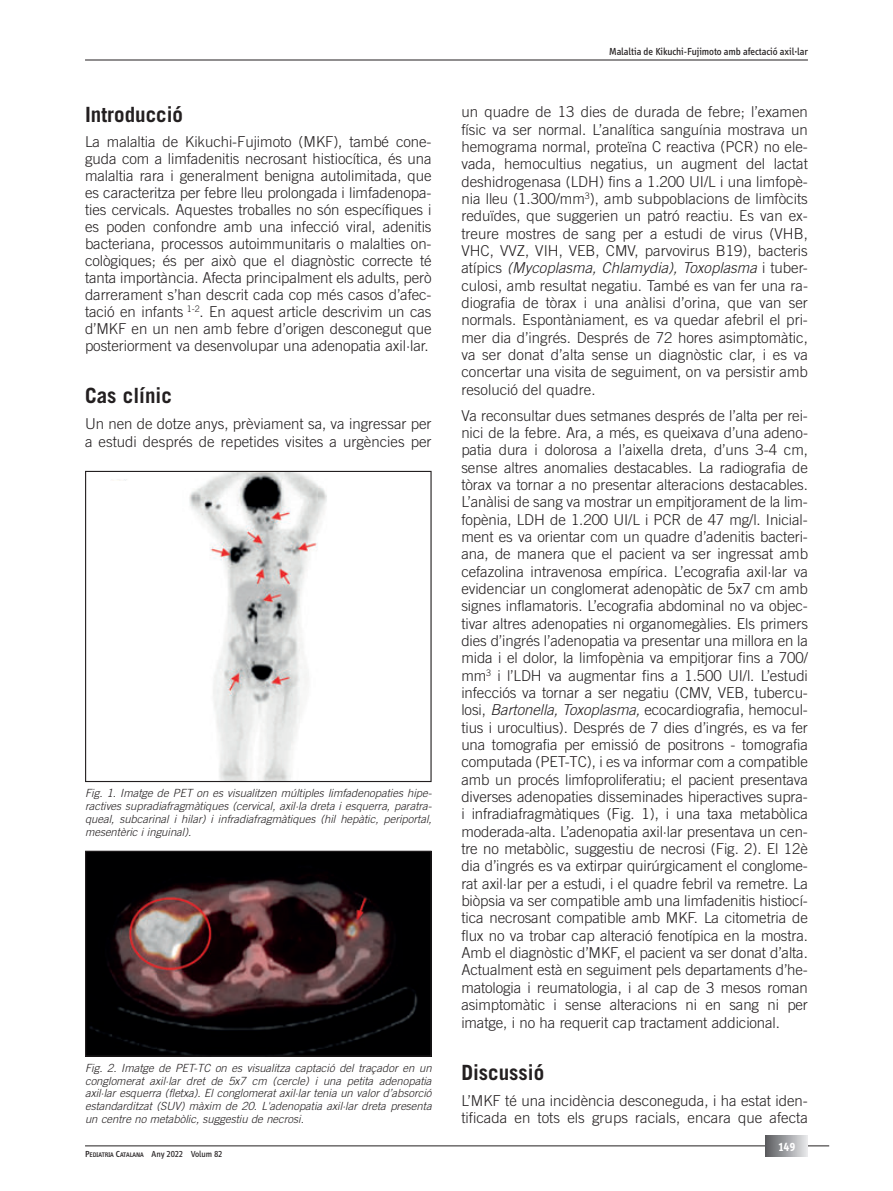
<style>
.page{position:relative;width:893px;height:1191px;background:#fff}
.page>*{position:absolute;margin:0;border:0;box-sizing:border-box;transform-origin:0 0}
.t1{font:700 21px "Trade Gothic";color:#231f20}
.t2{font:300 15px/17.4px "Trade Gothic";color:#231f20;text-align:justify}
.t3{font:700 12px "Info";color:#fff}
.t4{font:italic 300 11.25px/12.8px "Trade Gothic";color:#231f20;text-align:justify}
.t5{font:10.5px "Info";color:#231f20}
.t6{font:500 6.75px "Info";color:#231f20}
.s1{font-size:9px}
.s2{font-weight:400;font-size:9px}
.s3{font-style:italic}
</style>
<div class="page">
<hr style="left:85px;top:1145px;width:744px;height:1px;background:#231f20">
<hr style="left:85px;top:60px;width:723px;height:1px;background:#231f20">
<svg style="left:765px;top:1135px;width:43px;height:22px"></svg>
<img style="left:87px;top:852px;width:343px;height:202px">
<div style="left:85px;top:850px;width:347px;height:206px;border:1px solid #231f20"></div>
<img style="left:113px;top:473px;width:214px;height:307px">
<div style="left:85px;top:471px;width:347px;height:311px;border:1px solid #231f20"></div>
<div style="left:103px;top:481px;width:26px;height:28px;background:#fff"></div>
<h1 class="t1" style="left:85px;top:101px;width:100px">Introducció</h1>
<p class="t2" style="left:85px;top:133px;width:348px;line-height:17px">La malaltia de Kikuchi-Fujimoto (MKF), també cone&shy;guda com a limfadenitis necrosant histiocítica, és una malaltia rara i generalment benigna autolimitada, que es caracteritza per febre lleu prolongada i limfadenopa&shy;ties cervicals. Aquestes troballes no són específiques i es poden confondre amb una infecció viral, adenitis bacteriana, processos autoimmunitaris o malalties on&shy;cològiques; és per això que el diagnòstic correcte té tanta importància. Afecta principalment els adults, però darrerament s’han descrit cada cop més casos d’afec&shy;tació en infants <sup>1-2</sup>. En aquest article descrivim un cas d’MKF en un nen amb febre d’origen desconegut que posteriorment va desenvolupar una adenopatia axil·lar.</p>
<h1 class="t1" style="left:85px;top:383px;width:88px">Cas clínic</h1>
<p class="t2" style="left:85px;top:415px;width:348px">Un nen de dotze anys, prèviament sa, va ingressar per a estudi després de repetides visites a urgències per</p>
<p class="t4" style="left:85px;top:786px;width:348px">Fig. 1. Imatge de PET on es visualitzen múltiples limfadenopaties hipe&shy;ractives supradiafragmàtiques (cervical, axil·la dreta i esquerra, paratra&shy;queal, subcarinal i hilar) i infradiafragmàtiques (hil hepàtic, periportal, mesentèric i inguinal).</p>
<p class="t4" style="left:85px;top:1061px;width:348px">Fig. 2. Imatge de PET-TC on es visualitza captació del traçador en un conglomerat axil·lar dret de 5x7 cm (cercle) i una petita adenopatia axil·lar esquerra (fletxa). El conglomerat axil·lar tenia un valor d’absorció estandarditzat (SUV) màxim de 20. L'adenopatia axil·lar dreta presenta un centre no metabòlic, suggestiu de necrosi.</p>
<p class="t6" style="left:85px;top:1151px;width:139px"><span class="s1">P</span>EDIATRIA <span class="s1">C</span>ATALANA <span class="s2">Any 2022 Volum 82</span></p>
<p class="t5" style="left:609px;top:46px;width:200px">Malaltia de Kikuchi-Fujimoto amb afectació axil·lar</p>
<p class="t2" style="left:461px;top:103px;width:348px">un quadre de 13 dies de durada de febre; l’examen físic va ser normal. L’analítica sanguínia mostrava un hemograma normal, proteïna C reactiva (PCR) no ele&shy;vada, hemocultius negatius, un augment del lactat deshidrogenasa (LDH) fins a 1.200 UI/L i una limfopè&shy;nia lleu (1.300/mm<sup>3</sup>), amb subpoblacions de limfòcits reduïdes, que suggerien un patró reactiu. Es van ex&shy;treure mostres de sang per a estudi de virus (VHB, VHC, VVZ, VIH, VEB, CMV, parvovirus B19), bacteris atípics <span class="s3">(Mycoplasma, Chlamydia), Toxoplasma</span> i tuber&shy;culosi, amb resultat negatiu. També es van fer una ra&shy;diografia de tòrax i una anàlisi d’orina, que van ser normals. Espontàniament, es va quedar afebril el pri&shy;mer dia d’ingrés. Després de 72 hores asimptomàtic, va ser donat d’alta sense un diagnòstic clar, i es va concertar una visita de seguiment, on va persistir amb resolució del quadre.</p>
<p class="t2" style="left:461px;top:406px;width:348px">Va reconsultar dues setmanes després de l’alta per rei&shy;nici de la febre. Ara, a més, es queixava d’una adeno&shy;patia dura i dolorosa a l’aixella dreta, d’uns 3-4 cm, sense altres anomalies destacables. La radiografia de tòrax va tornar a no presentar alteracions destacables.<br>L’anàlisi de sang va mostrar un empitjorament de la lim&shy;fopènia, LDH de 1.200 UI/L i PCR de 47 mg/l. Inicial&shy;ment es va orientar com un quadre d’adenitis bacteri&shy;ana, de manera que el pacient va ser ingressat amb cefazolina intravenosa empírica. L’ecografia axil·lar va evidenciar un conglomerat adenopàtic de 5x7 cm amb signes inflamatoris. L’ecografia abdominal no va objec&shy;tivar altres adenopaties ni organomegàlies. Els primers dies d’ingrés l’adenopatia va presentar una millora en la mida i el dolor, la limfopènia va empitjorar fins a 700/ mm<sup>3</sup> i l’LDH va augmentar fins a 1.500 UI/l. L’estudi infecciós va tornar a ser negatiu (CMV, VEB, tubercu&shy;losi, <span class="s3">Bartonella, Toxoplasma,</span> ecocardiografia, hemocul&shy;tius i urocultius). Després de 7 dies d’ingrés, es va fer una tomografia per emissió de positrons - tomografia computada (PET-TC), i es va informar com a compatible amb un procés limfoproliferatiu; el pacient presentava diverses adenopaties disseminades hiperactives supra&shy;i infradiafragmàtiques (Fig. 1), i una taxa metabòlica moderada-alta. L’adenopatia axil·lar presentava un cen&shy;tre no metabòlic, suggestiu de necrosi (Fig. 2). El 12è dia d’ingrés es va extirpar quirúrgicament el conglome&shy;rat axil·lar per a estudi, i el quadre febril va remetre. La biòpsia va ser compatible amb una limfadenitis histiocí&shy;tica necrosant compatible amb MKF. La citometria de flux no va trobar cap alteració fenotípica en la mostra.<br>Amb el diagnòstic d’MKF, el pacient va ser donat d’alta.<br>Actualment està en seguiment pels departaments d’he&shy;matologia i reumatologia, i al cap de 3 mesos roman asimptomàtic i sense alteracions ni en sang ni per imatge, i no ha requerit cap tractament addicional.</p>
<h1 class="t1" style="left:461px;top:1059px;width:84px">Discussió</h1>
<p class="t2" style="left:461px;top:1091px;width:348px">L’MKF té una incidència desconeguda, i ha estat iden&shy;tificada en tots els grups racials, encara que afecta</p>
<p class="t3" style="left:778px;top:1140px;width:19px">149</p>
</div>
